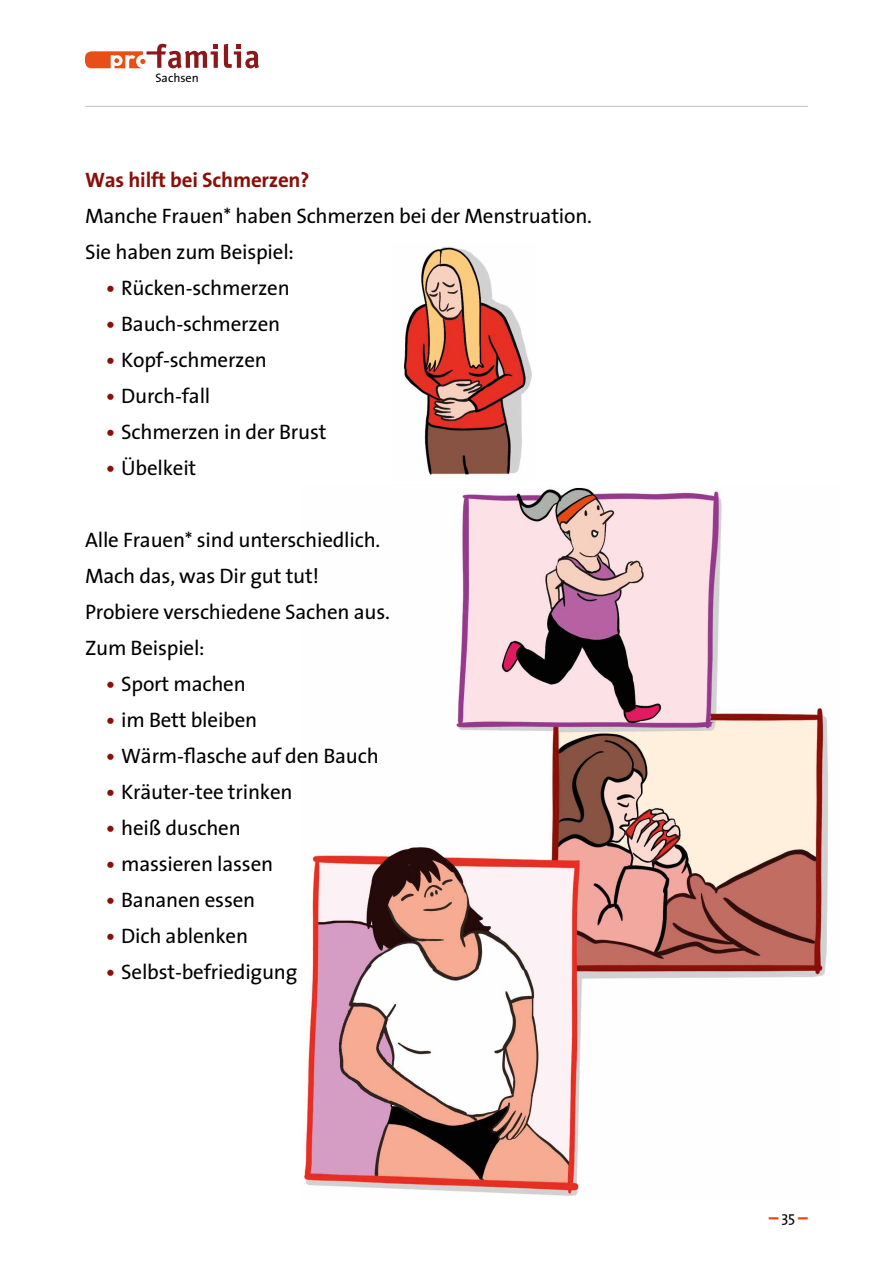
<style>
.page{position:relative;width:893px;height:1263px;background:#fff}
.page>*{position:absolute;margin:0;border:0;box-sizing:border-box;transform-origin:0 0}
.t1{font:21px/36px "The Sans 5";letter-spacing:-.01em;color:#000}
.t2{font:21px "The Sans 7 Bold Plain";letter-spacing:-.01em;color:#8a0f08}
.t3{font:19.5px "The Sans 7 Bold Plain";color:#e84810}
.t4{font:12.3px "The Sans 5";color:#010203}
.s1{font-family:"The Sans 7 Bold Plain";color:#8a0f08}
.s2{font-family:"The Sans 5";font-size:15px;color:#000}
</style>
<div class="page">
<svg style="left:224px;top:44px;width:35px;height:24px"></svg>
<svg style="left:85px;top:44px;width:133px;height:24px"></svg>
<hr style="left:85px;top:106px;width:723px;height:1px;background:#c1c3bc">
<img style="left:302px;top:487px;width:526px;height:709px">
<img style="left:403px;top:246px;width:129px;height:229px">
<p class="t4" style="left:155px;top:68px;width:45px">Sachsen</p>
<p class="t2" style="left:85px;top:162px;width:226px">Was hilft bei Schmerzen?</p>
<p class="t1" style="left:85px;top:197px;width:509px">Manche Frauen* haben Schmerzen bei der Menstruation.<br>Sie haben zum Beispiel:</p>
<p class="t1" style="left:106px;top:269px;width:185px"><span class="s1">•</span> Rücken-schmerzen</p>
<p class="t1" style="left:106px;top:305px;width:175px"><span class="s1">•</span> Bauch-schmerzen</p>
<p class="t1" style="left:106px;top:341px;width:162px"><span class="s1">•</span> Kopf-schmerzen</p>
<p class="t1" style="left:106px;top:377px;width:106px"><span class="s1">•</span> Durch-fall</p>
<p class="t1" style="left:106px;top:413px;width:222px"><span class="s1">•</span> Schmerzen in der Brust</p>
<p class="t1" style="left:106px;top:449px;width:92px"><span class="s1">•</span> Übelkeit</p>
<p class="t1" style="left:85px;top:521px;width:306px">Alle Frauen* sind unterschiedlich.<br>Mach das, was Dir gut tut!<br>Probiere verschiedene Sachen aus.<br>Zum Beispiel:</p>
<p class="t1" style="left:106px;top:665px;width:141px"><span class="s1">•</span> Sport machen</p>
<p class="t1" style="left:106px;top:701px;width:153px"><span class="s1">•</span> im Bett bleiben</p>
<p class="t1" style="left:106px;top:737px;width:274px"><span class="s1">•</span> Wärm-flasche auf den Bauch</p>
<p class="t1" style="left:106px;top:773px;width:188px"><span class="s1">•</span> Kräuter-tee trinken</p>
<p class="t1" style="left:106px;top:809px;width:136px"><span class="s1">•</span> heiß duschen</p>
<p class="t1" style="left:106px;top:845px;width:168px"><span class="s1">•</span> massieren lassen</p>
<p class="t1" style="left:106px;top:881px;width:150px"><span class="s1">•</span> Bananen essen</p>
<p class="t1" style="left:106px;top:917px;width:143px"><span class="s1">•</span> Dich ablenken</p>
<p class="t1" style="left:106px;top:953px;width:193px"><span class="s1">•</span> Selbst-befriedigung</p>
<p class="t3" style="left:769px;top:1201px;width:41px">– <span class="s2">35</span> –</p>
</div>
